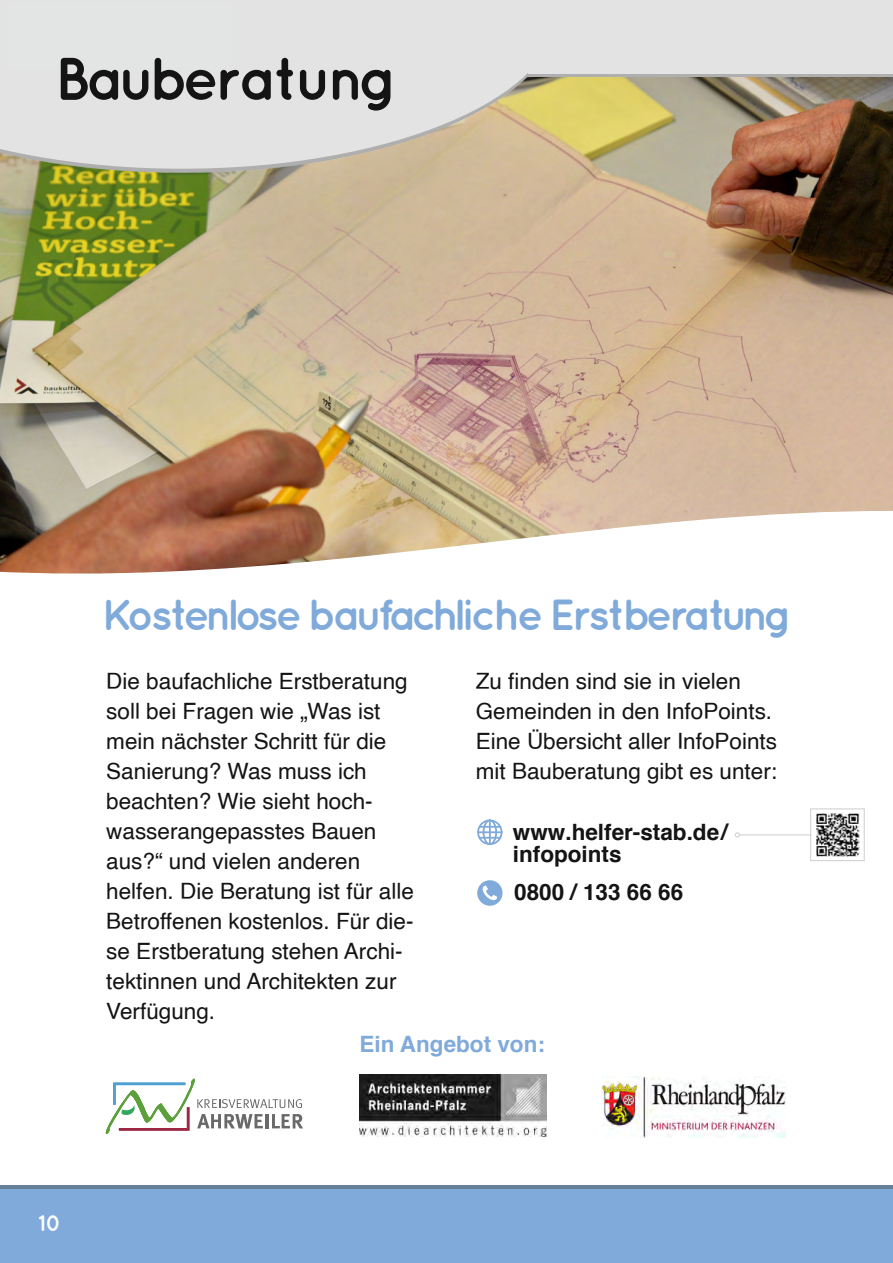
<style>
.page{position:relative;width:893px;height:1263px;background:#fff}
.page>*{position:absolute;margin:0;border:0;box-sizing:border-box;transform-origin:0 0}
.t1{font:700 60px "Quicksand";letter-spacing:-.075em;color:#131413}
.t2{font:700 43.5px "Quicksand";letter-spacing:-.085em;color:#80aada}
.t3{font:22.5px/30px "Helvetica";color:#131413}
.t4{font:700 22.5px/22.5px "Helvetica";color:#131413}
.t5{font:700 22.5px "Helvetica";color:#80aada}
.t6{font:700 22.5px "Quicksand";color:#fff}
</style>
<div class="page">
<img style="left:0;top:74px;width:893px;height:437px">
<div style="left:0;top:0;width:893px;height:74px;background:#e3e3e3"></div>
<hr style="left:0;top:1185px;width:893px;height:4px;background:#66809a">
<div style="left:0;top:1189px;width:893px;height:74px;background:#80aada"></div>
<svg style="left:477px;top:819px;width:25px;height:26px"></svg>
<svg style="left:477px;top:880px;width:25px;height:26px"></svg>
<img style="left:360px;top:1074px;width:186px;height:62px">
<svg style="left:105px;top:1078px;width:198px;height:56px"></svg>
<img style="left:601px;top:1076px;width:185px;height:62px">
<svg style="left:0;top:511px;width:865px;height:63px"></svg>
<img style="left:0;top:169px;width:527px;height:4px">
<svg style="left:0;top:74px;width:527px;height:95px;background:#ddd9d2"></svg>
<svg style="left:735px;top:832px;width:5px;height:5px"></svg>
<hr style="left:739px;top:834px;width:72px;height:1px;background:#cfcfd0">
<svg style="left:810px;top:808px;width:55px;height:53px"></svg>
<h1 class="t1" style="left:55px;top:43px;width:345px">Bauberatung</h1>
<h2 class="t2" style="left:102px;top:589px;width:692px">Kostenlose baufachliche Erstberatung</h2>
<p class="t3" style="left:106px;top:667px;width:309px">Die baufachliche Erstberatung soll bei Fragen wie „Was ist mein nächster Schritt für die<br>Sanierung? Was muss ich beachten? Wie sieht hoch&shy;wasserangepasstes Bauen aus?“ und vielen anderen helfen. Die Beratung ist für alle<br>Betroffenen kostenlos. Für die&shy;se Erstberatung stehen Archi&shy;tektinnen und Architekten zur<br>Verfügung.</p>
<p class="t3" style="left:476px;top:667px;width:303px">Zu finden sind sie in vielen<br>Gemeinden in den InfoPoints.<br>Eine Übersicht aller InfoPoints mit Bauberatung gibt es unter:</p>
<p class="t4" style="left:513px;top:822px;width:216px">www.helfer-stab.de/ infopoints</p>
<p class="t4" style="left:514px;top:882px;width:170px">0800 / 133 66 66</p>
<p class="t6" style="left:38px;top:1209px;width:25px">10</p>
<p class="t5" style="left:360px;top:1035px;width:187px">Ein Angebot von:</p>
</div>
